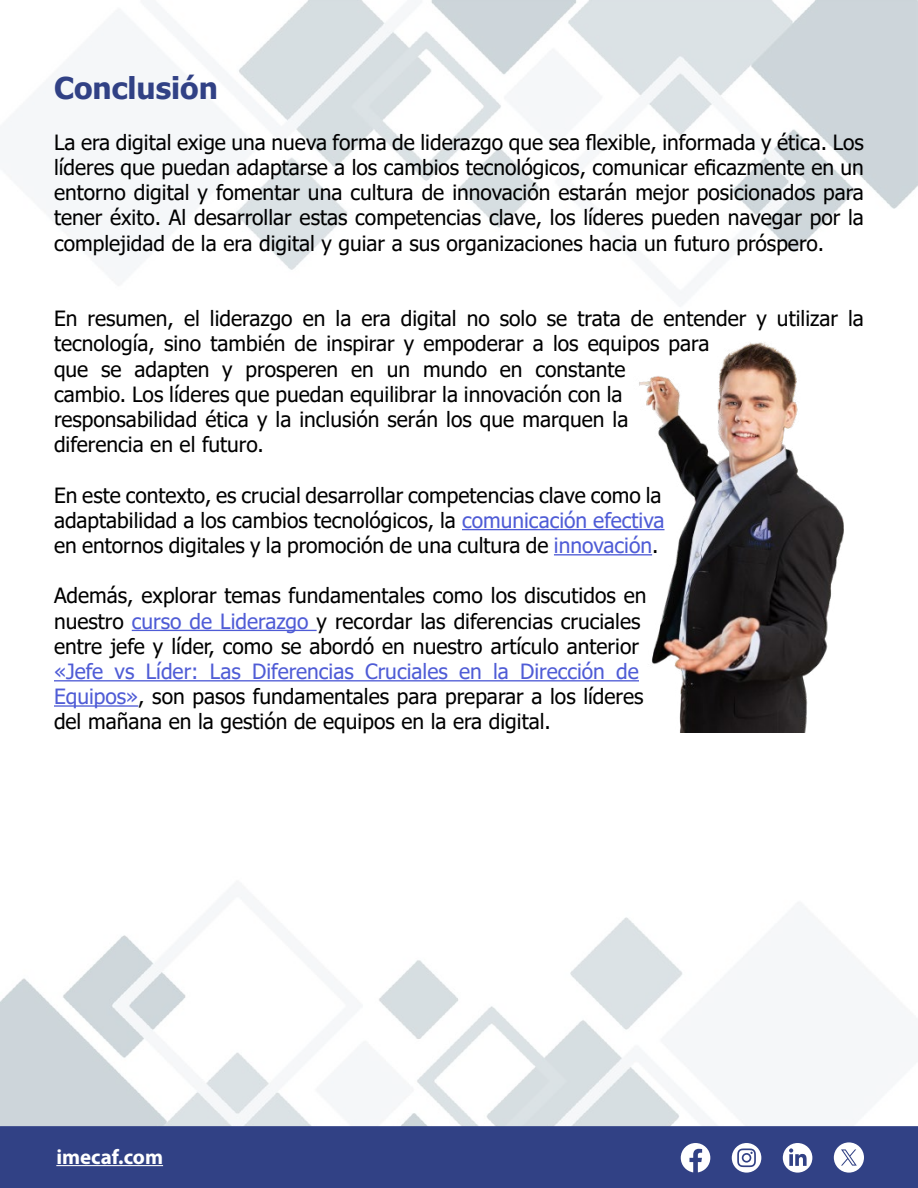
<style>
.page{position:relative;width:918px;height:1188px;background:#fff}
.page>*{position:absolute;margin:0;border:0;box-sizing:border-box;transform-origin:0 0}
.t1{font:700 30px "Tahoma";color:#314185}
.t2{font:21px/25.2px "Tahoma";color:#000}
.t3{font:700 21px "Myriad Pro";color:#fff}
.s1{color:#4f5cd6}
</style>
<div class="page">
<img style="left:0;top:0;width:918px;height:1126px">
<div style="left:0;top:1126px;width:918px;height:62px;background:#314185;border:2px solid #314185"></div>
<hr style="left:56px;top:1165px;width:107px;height:1px;background:#fff">
<svg style="left:681px;top:1143px;width:29px;height:29px"></svg>
<svg style="left:732px;top:1143px;width:29px;height:30px"></svg>
<svg style="left:783px;top:1143px;width:29px;height:30px"></svg>
<svg style="left:834px;top:1142px;width:30px;height:31px"></svg>
<hr style="left:462px;top:529px;width:203px;height:1px;background:#4f5cd6">
<hr style="left:554px;top:554px;width:98px;height:1px;background:#4f5cd6">
<hr style="left:132px;top:630px;width:185px;height:1px;background:#4f5cd6">
<hr style="left:54px;top:680px;width:585px;height:1px;background:#4f5cd6">
<hr style="left:54px;top:705px;width:84px;height:2px;background:#4f5cd6">
<img style="left:626px;top:341px;width:217px;height:391px">
<h1 class="t1" style="left:54px;top:68px;width:166px">Conclusión</h1>
<p class="t2" style="left:54px;top:131px;width:812px;text-align:justify">La era digital exige una nueva forma de liderazgo que sea flexible, informada y ética. Los líderes que puedan adaptarse a los cambios tecnológicos, comunicar eficazmente en un entorno digital y fomentar una cultura de innovación estarán mejor posicionados para tener éxito. Al desarrollar estas competencias clave, los líderes pueden navegar por la complejidad de la era digital y guiar a sus organizaciones hacia un futuro próspero.</p>
<p class="t2" style="left:54px;top:307px;width:811px">En resumen, el liderazgo en la era digital no solo se trata de entender y utilizar la tecnología, sino también de inspirar y empoderar a los equipos para<br>que se adapten y prosperen en un mundo en constante<br>cambio. Los líderes que puedan equilibrar la innovación con la<br>responsabilidad ética y la inclusión serán los que marquen la<br>diferencia en el futuro.</p>
<p class="t2" style="left:54px;top:484px;width:612px">En este contexto, es crucial desarrollar competencias clave como la adaptabilidad a los cambios tecnológicos, la <span class="s1">comunicación efectiva </span>en entornos digitales y la promoción de una cultura de <span class="s1">innovación</span>.</p>
<p class="t2" style="left:54px;top:584px;width:594px">Además, explorar temas fundamentales como los discutidos en nuestro <span class="s1">curso de Liderazgo</span> y recordar las diferencias cruciales entre jefe y líder, como se abordó en nuestro artículo anterior</p>
<p class="t2" style="left:54px;top:660px;width:591px"><span class="s1">«Jefe vs Líder: Las Diferencias Cruciales en la Dirección de<br>Equipos»</span>, son pasos fundamentales para preparar a los líderes del mañana en la gestión de equipos en la era digital.</p>
<p class="t3" style="left:56px;top:1143px;width:108px">imecaf.com</p>
</div>
